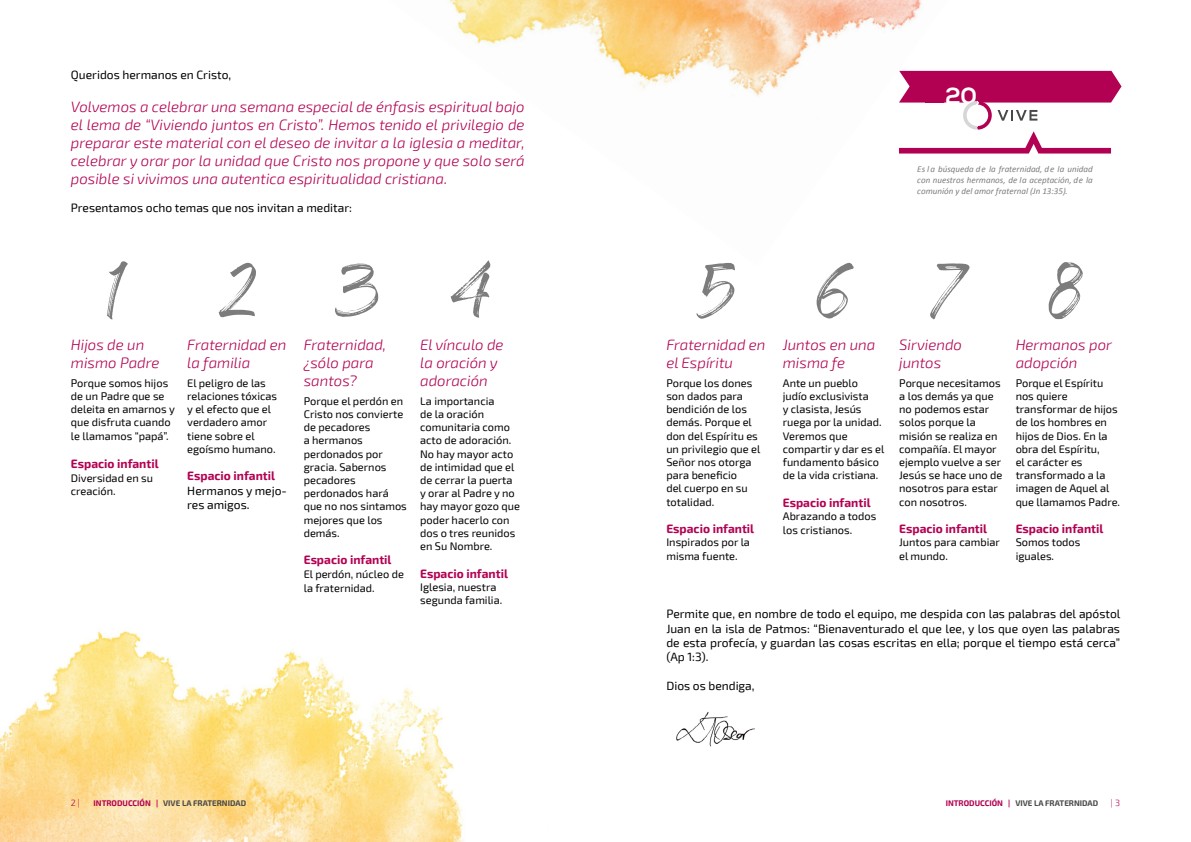
<style>
.page{position:relative;width:1191px;height:842px;background:#fff}
.page>*{position:absolute;margin:0;border:0;box-sizing:border-box;transform-origin:0 0}
.t1{font:60px "Birdrockers";color:#7c7c7c}
.t2{font:700 23.4px "Nexa";color:#fff}
.t3{font:italic 300 15px/18px "Exo 2";color:#b20052}
.t4{font:300 12.5px "Nexa";color:#fff}
.t5{font:12px/14.4px "Exo 2";color:#000}
.t6{font:700 12px "Exo 2";color:#b20052}
.t7{font:11px/13.2px "Exo 2";color:#000}
.t8{font:italic 9px/10.8px "Calibri";color:#7c7c7c;text-align:justify}
.t9{font:300 9px "Exo 2";color:#b20052}
.t10{font:700 8px "Exo 2";color:#484848}
.s1{color:#b20052}
</style>
<div class="page">
<img style="left:0;top:631px;width:464px;height:211px">
<img style="left:449px;top:0;width:535px;height:96px">
<img style="left:676px;top:712px;width:79px;height:35px">
<svg style="left:899px;top:71px;width:222px;height:83px"></svg>
<p class="t5" style="left:71px;top:68px;width:162px">Queridos hermanos en Cristo,</p>
<p class="t3" style="left:71px;top:98px;width:455px;text-align:justify">Volvemos a celebrar una semana especial de énfasis espiritual bajo el lema de “Viviendo juntos en Cristo”. Hemos tenido el privilegio de preparar este material con el deseo de invitar a la iglesia a meditar, celebrar y orar por la unidad que Cristo nos propone y que solo será posible si vivimos una autentica espiritualidad cristiana.</p>
<p class="t5" style="left:71px;top:201px;width:283px">Presentamos ocho temas que nos invitan a meditar:</p>
<h1 class="t1" style="left:107px;top:262px;width:22px">1</h1>
<h3 class="t3" style="left:71px;top:336px;width:90px">Hijos de un mismo Padre</h3>
<p class="t7" style="left:71px;top:376px;width:105px">Porque somos hijos de un Padre que se deleita en amarnos y que disfruta cuando le llamamos “papá”.</p>
<p class="t6" style="left:71px;top:457px;width:89px">Espacio infantil</p>
<p class="t7" style="left:71px;top:471px;width:84px">Diversidad en su creación.</p>
<h1 class="t1" style="left:223px;top:262px;width:36px">2</h1>
<h3 class="t3" style="left:187px;top:336px;width:101px">Fraternidad en la familia</h3>
<p class="t7" style="left:187px;top:376px;width:91px">El peligro de las relaciones tóxicas y el efecto que el verdadero amor tiene sobre el egoísmo humano.</p>
<p class="t6" style="left:187px;top:469px;width:89px">Espacio infantil</p>
<p class="t5" style="left:187px;top:484px;width:101px">Hermanos y mejo&shy;res amigos.</p>
<h1 class="t1" style="left:340px;top:262px;width:41px">3</h1>
<h3 class="t3" style="left:304px;top:336px;width:84px">Fraternidad, ¿sólo para santos?</h3>
<p class="t7" style="left:304px;top:394px;width:105px">Porque el perdón en<br>Cristo nos convierte de pecadores<br>a hermanos perdonados por gracia. Sabernos pecadores perdonados hará que no nos sintamos mejores que los demás.</p>
<p class="t6" style="left:304px;top:553px;width:89px">Espacio infantil</p>
<p class="t7" style="left:304px;top:567px;width:102px;line-height:14.4px">El perdón, núcleo de la fraternidad.</p>
<h1 class="t1" style="left:456px;top:262px;width:38px">4</h1>
<h3 class="t3" style="left:420px;top:336px;width:85px">El vínculo de la oración y adoración</h3>
<p class="t7" style="left:420px;top:394px;width:101px">La importancia<br>de la oración comunitaria como acto de adoración.<br>No hay mayor acto de intimidad que el de cerrar la puerta y orar al Padre y no hay mayor gozo que poder hacerlo con dos o tres reunidos en Su Nombre.</p>
<p class="t6" style="left:420px;top:566px;width:89px">Espacio infantil</p>
<p class="t7" style="left:420px;top:580px;width:84px">Iglesia, nuestra segunda familia.</p>
<h2 class="t2" style="left:945px;top:82px;width:33px">20</h2>
<p class="t4" style="left:946px;top:89px;width:18px">20</p>
<p class="t8" style="left:917px;top:164px;width:177px">Es la búsqueda de la fraternidad, de la unidad con nuestros hermanos, de la aceptación, de la comunión y del amor fraternal (Jn 13:35).</p>
<h1 class="t1" style="left:702px;top:262px;width:36px">5</h1>
<h3 class="t3" style="left:666px;top:336px;width:101px">Fraternidad en el Espíritu</h3>
<p class="t7" style="left:666px;top:376px;width:96px">Porque los dones son dados para bendición de los demás. Porque el don del Espíritu es un privilegio que el<br>Señor nos otorga para beneficio<br>del cuerpo en su totalidad.</p>
<p class="t6" style="left:666px;top:522px;width:89px">Espacio infantil</p>
<p class="t7" style="left:666px;top:536px;width:85px">Inspirados por la misma fuente.</p>
<h1 class="t1" style="left:819px;top:262px;width:37px">6</h1>
<h3 class="t3" style="left:783px;top:336px;width:94px">Juntos en una misma fe</h3>
<p class="t7" style="left:783px;top:376px;width:103px">Ante un pueblo judío exclusivista<br>y clasista, Jesús ruega por la unidad.<br>Veremos que compartir y dar es el fundamento básico de la vida cristiana.</p>
<p class="t6" style="left:783px;top:495px;width:89px">Espacio infantil</p>
<p class="t7" style="left:783px;top:509px;width:95px;line-height:14.4px">Abrazando a todos los cristianos.</p>
<h1 class="t1" style="left:933px;top:262px;width:39px">7</h1>
<h3 class="t3" style="left:899px;top:336px;width:64px">Sirviendo juntos</h3>
<p class="t7" style="left:899px;top:376px;width:105px">Porque necesitamos a los demás ya que no podemos estar solos porque la misión se realiza en compañía. El mayor ejemplo vuelve a ser<br>Jesús se hace uno de nosotros para estar con nosotros.</p>
<p class="t6" style="left:899px;top:522px;width:89px">Espacio infantil</p>
<p class="t7" style="left:899px;top:536px;width:102px">Juntos para cambiar el mundo.</p>
<h1 class="t1" style="left:1051px;top:262px;width:33px">8</h1>
<h3 class="t3" style="left:1015px;top:336px;width:98px">Hermanos por adopción</h3>
<p class="t7" style="left:1015px;top:376px;width:106px">Porque el Espíritu nos quiere transformar de hijos de los hombres en hijos de Dios. En la obra del Espíritu,<br>el carácter es transformado a la imagen de Aquel al que llamamos Padre.</p>
<p class="t6" style="left:1015px;top:522px;width:89px">Espacio infantil</p>
<p class="t7" style="left:1015px;top:536px;width:66px">Somos todos iguales.</p>
<p class="t5" style="left:666px;top:607px;width:455px;text-align:justify">Permite que, en nombre de todo el equipo, me despida con las palabras del apóstol Juan en la isla de Patmos: “Bienaventurado el que lee, y los que oyen las palabras de esta profecía, y guardan las cosas escritas en ella; porque el tiempo está cerca” (Ap 1:3).</p>
<p class="t5" style="left:666px;top:679px;width:90px">Dios os bendiga,</p>
<p class="t9" style="left:71px;top:797px;width:11px">2 |</p>
<p class="t10" style="left:94px;top:798px;width:154px"><span class="s1">INTRODUCCIÓN |</span> VIVE LA FRATERNIDAD</p>
<p class="t10" style="left:945px;top:798px;width:154px"><span class="s1">INTRODUCCIÓN |</span> VIVE LA FRATERNIDAD</p>
<p class="t9" style="left:1110px;top:797px;width:11px">| 3</p>
</div>
